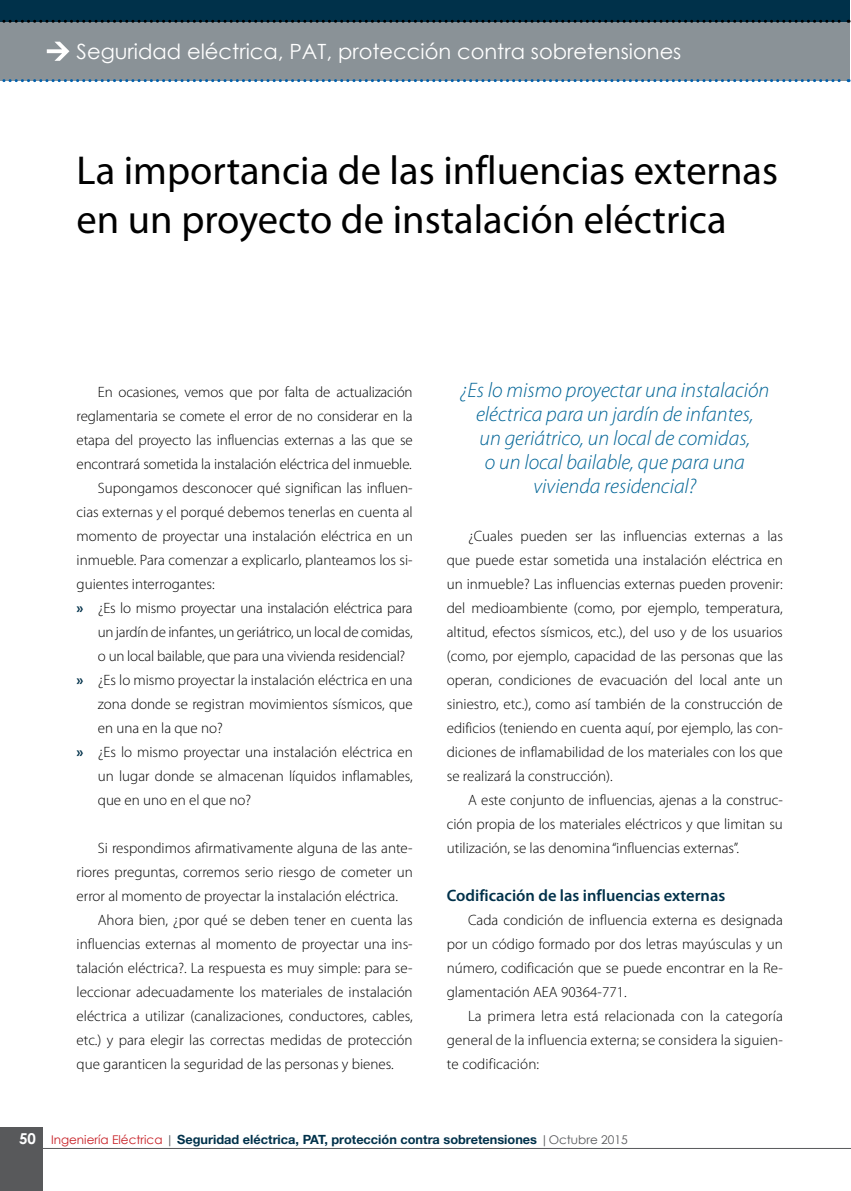
<style>
.page{position:relative;width:851px;height:1191px;background:#fff}
.page>*{position:absolute;margin:0;border:0;box-sizing:border-box;transform-origin:0 0}
.t1{font:40.5px/49.5px "Myriad Pro";color:#000}
.t2{font:italic 300 21px/24px "Myriad Pro";color:#016496;text-align:center}
.t3{font:21px "Century Gothic";color:#fff}
.t4{font:600 16.5px "Myriad Pro";color:#00314a}
.t5{font:300 15px/24px "Myriad Pro";color:#000;text-align:justify}
.t6{font:700 12.75px "Helvetica Neue LT Std";color:#00314a}
.s1{font-weight:700;color:#00314a}
.s2{font-family:"Century Gothic";font-size:15px;color:#fff}
.s3{font-family:"Century Gothic";font-weight:400;font-size:12px;color:#c61d23}
.s4{font-family:"Century Gothic";font-weight:400;font-size:12px;color:#58595b}
</style>
<div class="page">
<div style="left:0;top:1127px;width:43px;height:64px;background:#58595b"></div>
<hr style="left:0;top:1148px;width:850px;height:1px;background:#58595b">
<div style="left:0;top:21px;width:849px;height:60px;background:#8a9297"></div>
<div style="left:0;top:0;width:849px;height:21px;background:#00314a"></div>
<svg style="left:2px;top:79px;width:847px;height:3px"></svg>
<svg style="left:0;top:20px;width:849px;height:3px"></svg>
<svg style="left:47px;top:42px;width:22px;height:19px"></svg>
<h2 class="t3" style="left:77px;top:37px;width:606px">Seguridad eléctrica, PAT, protección contra sobretensiones</h2>
<h1 class="t1" style="left:77px;top:144px;width:703px">La importancia de las influencias externas en un proyecto de instalación eléctrica</h1>
<p class="t5" style="left:98px;top:380px;width:316px">En ocasiones, vemos que por falta de actualización</p>
<p class="t5" style="left:77px;top:404px;width:337px">reglamentaria se comete el error de no considerar en la</p>
<p class="t5" style="left:77px;top:428px;width:337px">etapa del proyecto las influencias externas a las que se</p>
<p class="t5" style="left:77px;top:452px;width:337px">encontrará sometida la instalación eléctrica del inmueble.</p>
<p class="t5" style="left:98px;top:476px;width:316px">Supongamos desconocer qué significan las influen-</p>
<p class="t5" style="left:77px;top:500px;width:337px">cias externas y el porqué debemos tenerlas en cuenta al</p>
<p class="t5" style="left:77px;top:524px;width:337px">momento de proyectar una instalación eléctrica en un</p>
<p class="t5" style="left:77px;top:548px;width:337px">inmueble. Para comenzar a explicarlo, planteamos los si-</p>
<p class="t5" style="left:77px;top:572px;width:140px">guientes interrogantes:</p>
<p class="t5" style="left:77px;top:596px;width:337px"><span class="s1">»</span> ¿Es lo mismo proyectar una instalación eléctrica para</p>
<p class="t5" style="left:98px;top:620px;width:316px">un jardín de infantes, un geriátrico, un local de comidas,</p>
<p class="t5" style="left:98px;top:644px;width:309px">o un local bailable, que para una vivienda residencial?</p>
<p class="t5" style="left:77px;top:668px;width:337px"><span class="s1">»</span> ¿Es lo mismo proyectar la instalación eléctrica en una</p>
<p class="t5" style="left:98px;top:692px;width:316px">zona donde se registran movimientos sísmicos, que</p>
<p class="t5" style="left:98px;top:716px;width:126px">en una en la que no?</p>
<p class="t5" style="left:77px;top:740px;width:337px"><span class="s1">»</span> ¿Es lo mismo proyectar una instalación eléctrica en</p>
<p class="t5" style="left:98px;top:764px;width:316px">un lugar donde se almacenan líquidos inflamables,</p>
<p class="t5" style="left:98px;top:788px;width:155px">que en uno en el que no?</p>
<p class="t5" style="left:98px;top:836px;width:316px">Si respondimos afirmativamente alguna de las ante-</p>
<p class="t5" style="left:77px;top:860px;width:337px">riores preguntas, corremos serio riesgo de cometer un</p>
<p class="t5" style="left:77px;top:884px;width:323px">error al momento de proyectar la instalación eléctrica.</p>
<p class="t5" style="left:98px;top:908px;width:316px">Ahora bien, ¿por qué se deben tener en cuenta las</p>
<p class="t5" style="left:77px;top:932px;width:337px">influencias externas al momento de proyectar una ins-</p>
<p class="t5" style="left:77px;top:956px;width:337px">talación eléctrica?. La respuesta es muy simple: para se-</p>
<p class="t5" style="left:77px;top:980px;width:337px">leccionar adecuadamente los materiales de instalación</p>
<p class="t5" style="left:77px;top:1004px;width:337px">eléctrica a utilizar (canalizaciones, conductores, cables,</p>
<p class="t5" style="left:77px;top:1028px;width:337px">etc.) y para elegir las correctas medidas de protección</p>
<p class="t5" style="left:77px;top:1052px;width:319px">que garanticen la seguridad de las personas y bienes.</p>
<h2 class="t2" style="left:460px;top:379px;width:311px">¿Es lo mismo proyectar una instalación eléctrica para un jardín de infantes,<br>un geriátrico, un local de comidas,<br>o un local bailable, que para una vivienda residencial?</h2>
<p class="t5" style="left:446px;top:524px;width:337px;text-indent:21px">¿Cuales pueden ser las influencias externas a las que puede estar sometida una instalación eléctrica en un inmueble? Las influencias externas pueden provenir: del medioambiente (como, por ejemplo, temperatura, altitud, efectos sísmicos, etc.), del uso y de los usuarios (como, por ejemplo, capacidad de las personas que las operan, condiciones de evacuación del local ante un siniestro, etc.), como así también de la construcción de edificios (teniendo en cuenta aquí, por ejemplo, las con&shy;diciones de inflamabilidad de los materiales con los que se realizará la construcción).</p>
<p class="t5" style="left:446px;top:788px;width:337px;text-indent:21px">A este conjunto de influencias, ajenas a la construc&shy;ción propia de los materiales eléctricos y que limitan su utilización, se las denomina “influencias externas”.</p>
<p class="t4" style="left:446px;top:885px;width:280px">Codificación de las influencias externas</p>
<p class="t5" style="left:446px;top:908px;width:337px;text-indent:21px">Cada condición de influencia externa es designada por un código formado por dos letras mayúsculas y un número, codificación que se puede encontrar en la Re&shy;glamentación AEA 90364-771.</p>
<p class="t5" style="left:446px;top:1004px;width:337px;text-indent:21px">La primera letra está relacionada con la categoría general de la influencia externa; se considera la siguien&shy;te codificación:</p>
<p class="t6" style="left:19px;top:1131px;width:610px"><span class="s2">50</span> <span class="s3">Ingeniería Eléctrica</span> <span class="s4">|</span> Seguridad eléctrica, PAT, protección contra sobretensiones <span class="s4">|Octubre 2015</span></p>
</div>
